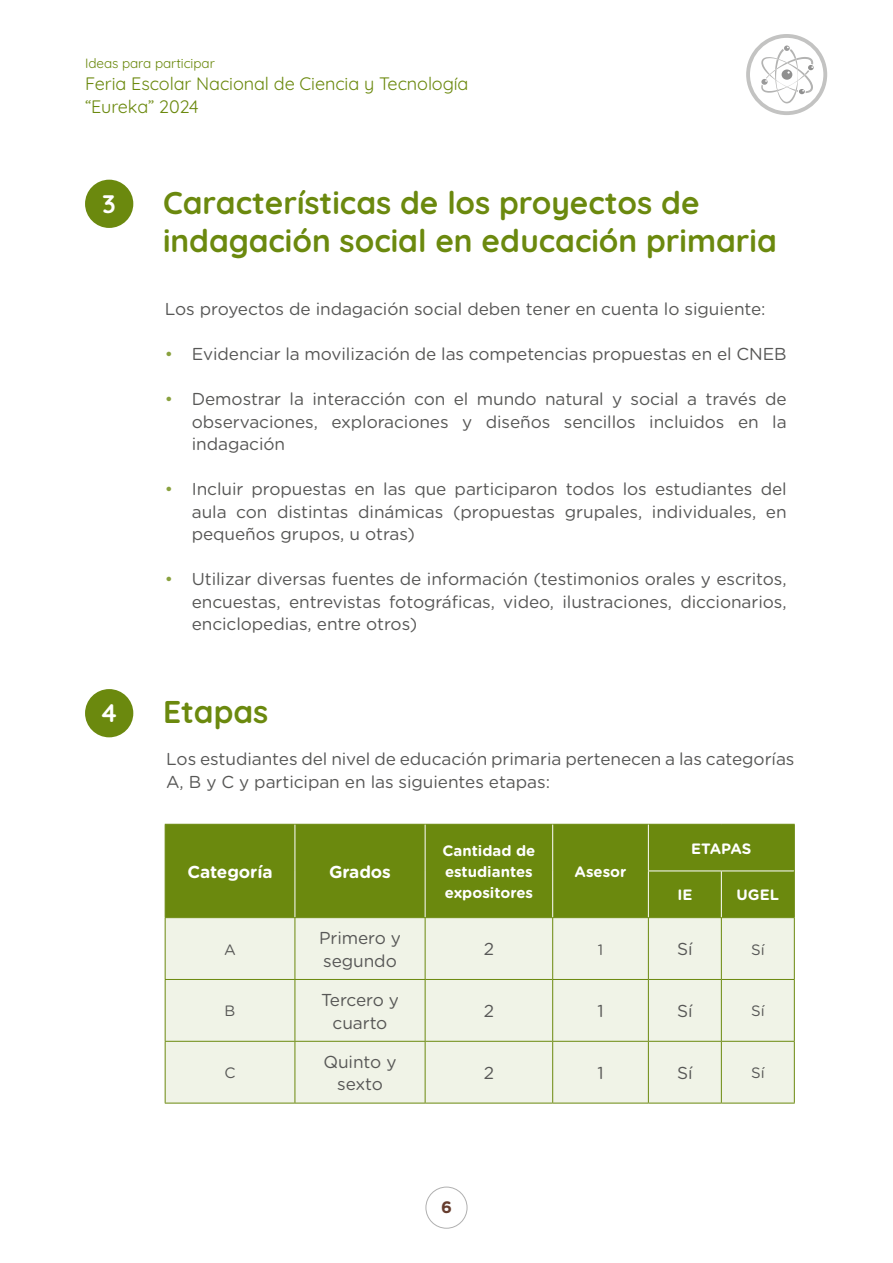
<style>
.page{position:relative;width:893px;height:1263px;background:#fff}
.page>*{position:absolute;margin:0;border:0;box-sizing:border-box;transform-origin:0 0}
.t1{font:300 31.5px/37.8px "Quicksand";color:#6b890e}
.t2{font:300 25.5px "Quicksand";color:#fff}
.t3{font:300 18px/22.5px "Quicksand";letter-spacing:-.005em;color:#6b890e}
.t4{font:17.25px/22.5px "Gotham Rounded";letter-spacing:-.005em;color:#575756;text-align:justify}
.t5{font:700 17.25px "Gotham Rounded";letter-spacing:-.005em;color:#fff}
.t6{font:700 16.5px "Gotham Rounded";color:#663d2e}
.t7{font:700 15px/21px "Gotham Rounded";color:#fff}
.t8{font:15px "Gotham Rounded";color:#575756}
.t9{font:300 13.5px "Quicksand";letter-spacing:-.005em;color:#6b890e}
.s1{color:#89a13e}
</style>
<div class="page">
<svg style="left:746px;top:34px;width:81px;height:81px"></svg>
<div style="left:426px;top:1187px;width:41px;height:41px;border:1px solid #b0b0b0;border-radius:50%"></div>
<div style="left:85px;top:180px;width:48px;height:48px;background:#6b890e;border-radius:50%"></div>
<div style="left:85px;top:689px;width:48px;height:48px;background:#6b890e;border-radius:50%"></div>
<div style="left:166px;top:825px;width:628px;height:92px;background:#6b890e"></div>
<div style="left:166px;top:918px;width:628px;height:185px;background:#f0f3e7"></div>
<hr style="left:794px;top:825px;width:1px;height:46px;background:#6b890e">
<hr style="left:165px;top:824px;width:130px;height:1px;background:#6b890e">
<hr style="left:165px;top:825px;width:1px;height:46px;background:#6b890e">
<hr style="left:295px;top:824px;width:130px;height:1px;background:#6b890e">
<hr style="left:425px;top:824px;width:128px;height:1px;background:#6b890e">
<hr style="left:553px;top:824px;width:95px;height:1px;background:#6b890e">
<hr style="left:165px;top:871px;width:1px;height:46px;background:#6b890e">
<hr style="left:295px;top:825px;width:1px;height:46px;background:#fff">
<hr style="left:425px;top:825px;width:1px;height:46px;background:#fff">
<hr style="left:552px;top:825px;width:1px;height:46px;background:#fff">
<hr style="left:295px;top:871px;width:1px;height:46px;background:#fff">
<hr style="left:425px;top:871px;width:1px;height:46px;background:#fff">
<hr style="left:552px;top:871px;width:1px;height:46px;background:#fff">
<hr style="left:648px;top:824px;width:73px;height:1px;background:#6b890e">
<hr style="left:721px;top:824px;width:74px;height:1px;background:#6b890e">
<hr style="left:648px;top:825px;width:1px;height:45px;background:#fff">
<hr style="left:648px;top:870px;width:73px;height:1px;background:#fff">
<hr style="left:648px;top:871px;width:1px;height:46px;background:#fff">
<hr style="left:721px;top:870px;width:73px;height:1px;background:#fff">
<hr style="left:721px;top:871px;width:1px;height:46px;background:#fff">
<hr style="left:794px;top:871px;width:1px;height:46px;background:#6b890e">
<hr style="left:165px;top:917px;width:130px;height:1px;background:#6b890e">
<hr style="left:165px;top:918px;width:1px;height:61px;background:#6b890e">
<hr style="left:295px;top:917px;width:130px;height:1px;background:#6b890e">
<hr style="left:295px;top:918px;width:1px;height:61px;background:#6b890e">
<hr style="left:425px;top:917px;width:128px;height:1px;background:#6b890e">
<hr style="left:425px;top:918px;width:1px;height:61px;background:#6b890e">
<hr style="left:553px;top:917px;width:95px;height:1px;background:#6b890e">
<hr style="left:552px;top:918px;width:1px;height:61px;background:#6b890e">
<hr style="left:648px;top:917px;width:73px;height:1px;background:#6b890e">
<hr style="left:648px;top:918px;width:1px;height:61px;background:#6b890e">
<hr style="left:721px;top:917px;width:74px;height:1px;background:#6b890e">
<hr style="left:721px;top:918px;width:1px;height:61px;background:#6b890e">
<hr style="left:794px;top:918px;width:1px;height:61px;background:#6b890e">
<hr style="left:165px;top:979px;width:130px;height:1px;background:#6b890e">
<hr style="left:165px;top:980px;width:1px;height:61px;background:#6b890e">
<hr style="left:295px;top:979px;width:130px;height:1px;background:#6b890e">
<hr style="left:295px;top:980px;width:1px;height:61px;background:#6b890e">
<hr style="left:425px;top:979px;width:128px;height:1px;background:#6b890e">
<hr style="left:425px;top:980px;width:1px;height:61px;background:#6b890e">
<hr style="left:553px;top:979px;width:95px;height:1px;background:#6b890e">
<hr style="left:552px;top:980px;width:1px;height:61px;background:#6b890e">
<hr style="left:648px;top:979px;width:73px;height:1px;background:#6b890e">
<hr style="left:648px;top:980px;width:1px;height:61px;background:#6b890e">
<hr style="left:721px;top:979px;width:74px;height:1px;background:#6b890e">
<hr style="left:721px;top:980px;width:1px;height:61px;background:#6b890e">
<hr style="left:794px;top:980px;width:1px;height:61px;background:#6b890e">
<hr style="left:165px;top:1041px;width:130px;height:1px;background:#6b890e">
<hr style="left:165px;top:1042px;width:1px;height:61px;background:#6b890e">
<hr style="left:295px;top:1041px;width:130px;height:1px;background:#6b890e">
<hr style="left:295px;top:1042px;width:1px;height:61px;background:#6b890e">
<hr style="left:425px;top:1041px;width:128px;height:1px;background:#6b890e">
<hr style="left:425px;top:1042px;width:1px;height:61px;background:#6b890e">
<hr style="left:553px;top:1041px;width:95px;height:1px;background:#6b890e">
<hr style="left:552px;top:1042px;width:1px;height:61px;background:#6b890e">
<hr style="left:648px;top:1041px;width:73px;height:1px;background:#6b890e">
<hr style="left:648px;top:1042px;width:1px;height:61px;background:#6b890e">
<hr style="left:721px;top:1041px;width:74px;height:1px;background:#6b890e">
<hr style="left:721px;top:1042px;width:1px;height:61px;background:#6b890e">
<hr style="left:794px;top:1042px;width:1px;height:61px;background:#6b890e">
<hr style="left:165px;top:1103px;width:130px;height:1px;background:#6b890e">
<hr style="left:295px;top:1103px;width:130px;height:1px;background:#6b890e">
<hr style="left:425px;top:1103px;width:128px;height:1px;background:#6b890e">
<hr style="left:553px;top:1103px;width:95px;height:1px;background:#6b890e">
<hr style="left:648px;top:1103px;width:73px;height:1px;background:#6b890e">
<hr style="left:721px;top:1103px;width:74px;height:1px;background:#6b890e">
<p class="t9" style="left:85px;top:52px;width:131px">Ideas para participar</p>
<p class="t3" style="left:85px;top:71px;width:385px">Feria Escolar Nacional de Ciencia y Tecnología “Eureka” 2024</p>
<h2 class="t2" style="left:102px;top:184px;width:15px">3</h2>
<h1 class="t1" style="left:163px;top:181px;width:615px">Características de los proyectos de indagación social en educación primaria</h1>
<p class="t4" style="left:165px;top:297px;width:602px">Los proyectos de indagación social deben tener en cuenta lo siguiente:</p>
<p class="t4" style="left:165px;top:342px;width:623px"><span class="s1">•</span> Evidenciar la movilización de las competencias propuestas en el CNEB</p>
<p class="t4" style="left:192px;top:387px;width:596px;text-indent:-27px"><span class="s1">•</span> Demostrar la interacción con el mundo natural y social a través de observaciones, exploraciones y diseños sencillos incluidos en la indagación</p>
<p class="t4" style="left:192px;top:477px;width:596px;text-indent:-27px"><span class="s1">•</span> Incluir propuestas en las que participaron todos los estudiantes del aula con distintas dinámicas (propuestas grupales, individuales, en pequeños grupos, u otras)</p>
<p class="t4" style="left:192px;top:567px;width:596px;text-indent:-27px"><span class="s1">•</span> Utilizar diversas fuentes de información (testimonios orales y escritos, encuestas, entrevistas fotográficas, video, ilustraciones, diccionarios, enciclopedias, entre otros)</p>
<h2 class="t2" style="left:102px;top:693px;width:17px">4</h2>
<h1 class="t1" style="left:163px;top:690px;width:107px">Etapas</h1>
<p class="t4" style="left:166px;top:747px;width:630px">Los estudiantes del nivel de educación primaria pertenecen a las categorías<br>A, B y C y participan en las siguientes etapas:</p>
<p class="t5" style="left:187px;top:859px;width:87px">Categoría</p>
<p class="t5" style="left:329px;top:859px;width:63px">Grados</p>
<p class="t7" style="left:442px;top:839px;width:94px">Cantidad de estudiantes expositores</p>
<p class="t7" style="left:575px;top:860px;width:53px">Asesor</p>
<p class="t7" style="left:691px;top:837px;width:62px">ETAPAS</p>
<p class="t7" style="left:677px;top:884px;width:17px">IE</p>
<p class="t7" style="left:737px;top:884px;width:44px">UGEL</p>
<p class="t8" style="left:224px;top:939px;width:13px">A</p>
<p class="t4" style="left:319px;top:926px;width:84px">Primero y segundo</p>
<p class="t4" style="left:484px;top:937px;width:12px">2</p>
<p class="t8" style="left:598px;top:939px;width:7px">1</p>
<p class="t4" style="left:677px;top:937px;width:17px">Sí</p>
<p class="t8" style="left:751px;top:939px;width:15px">Sí</p>
<p class="t8" style="left:225px;top:1001px;width:12px">B</p>
<p class="t4" style="left:321px;top:988px;width:79px;text-align:center">Tercero y cuarto</p>
<p class="t4" style="left:484px;top:999px;width:12px">2</p>
<p class="t4" style="left:597px;top:999px;width:8px">1</p>
<p class="t4" style="left:677px;top:999px;width:17px">Sí</p>
<p class="t8" style="left:751px;top:1001px;width:15px">Sí</p>
<p class="t8" style="left:224px;top:1062px;width:13px">C</p>
<p class="t4" style="left:324px;top:1050px;width:75px;text-align:center">Quinto y sexto</p>
<p class="t4" style="left:484px;top:1061px;width:12px">2</p>
<p class="t4" style="left:597px;top:1061px;width:8px">1</p>
<p class="t4" style="left:677px;top:1061px;width:17px">Sí</p>
<p class="t8" style="left:751px;top:1062px;width:15px">Sí</p>
<p class="t6" style="left:441px;top:1195px;width:12px">6</p>
</div>
